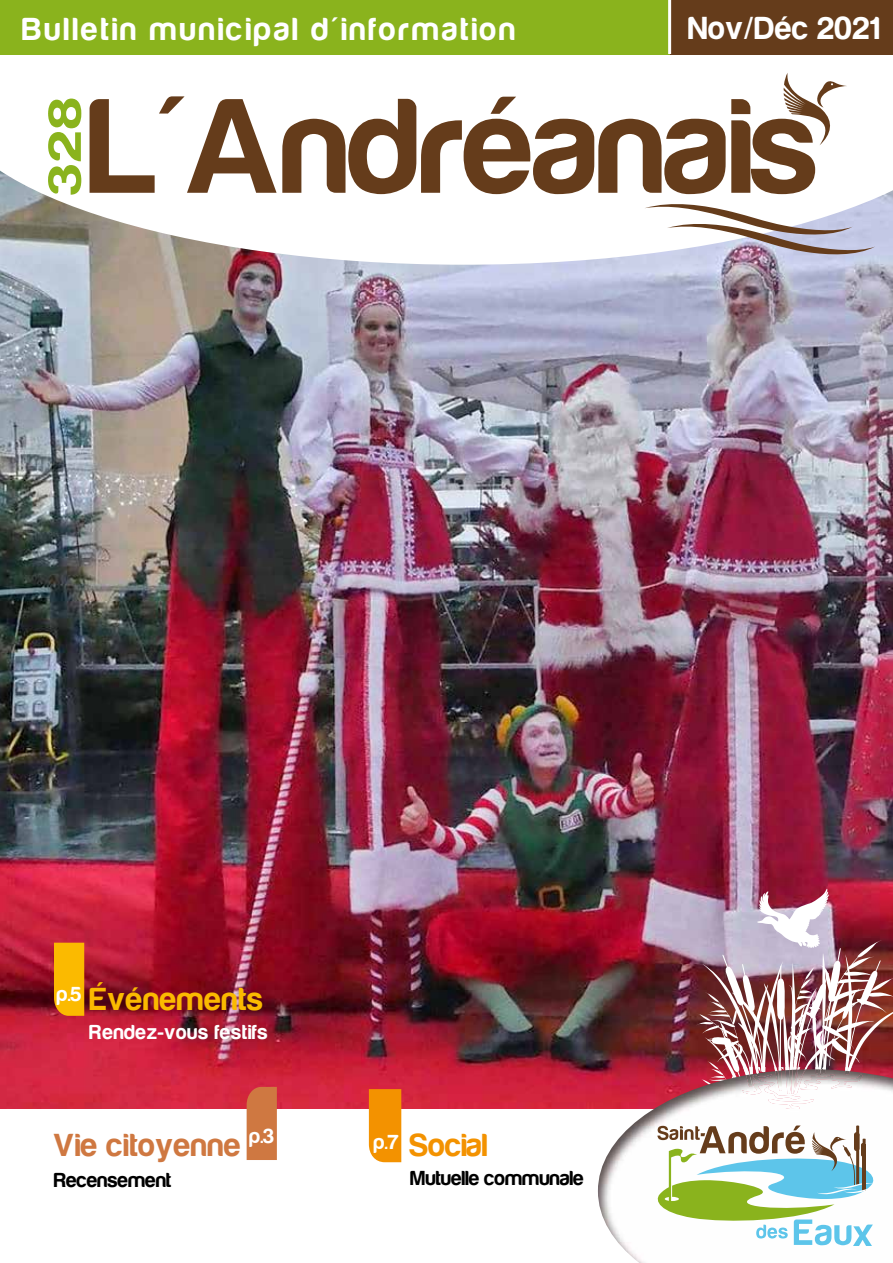
<style>
.page{position:relative;width:893px;height:1263px;background:#fff}
.page>*{position:absolute;margin:0;border:0;box-sizing:border-box;transform-origin:0 0}
.t1{font:139.35px "Harabara";letter-spacing:.01em;color:#653c1b}
.t2{font:48px "Harabara";color:#8ab31d;scale:1.25 1}
.t3{font:33px "Harabara";letter-spacing:.1em;color:#fff}
.t4{font:33px "Harabara";letter-spacing:.03em;color:#cf7841}
.t5{font:33px "Harabara";letter-spacing:.03em;color:#fff}
.t6{font:33px "Harabara";letter-spacing:.03em;color:#fbba00}
.t7{font:33px "Harabara";letter-spacing:.01em;color:#f39200}
.t8{font:21px "Harabara";letter-spacing:.04em;color:#fff}
.t9{font:21px "Harabara";letter-spacing:.01em;color:#000}
.t10{font:700 21px "Harabara";letter-spacing:.01em;color:#000}
</style>
<div class="page">
<img style="left:0;top:265px;width:893px;height:845px">
<svg style="left:0;top:54px;width:893px;height:211px"></svg>
<div style="left:0;top:0;width:893px;height:54px;background:#8ab31d"></div>
<div style="left:671px;top:0;width:222px;height:54px;background:#653c1b"></div>
<hr style="left:668px;top:0;width:3px;height:54px;background:#fff">
<svg style="left:784px;top:73px;width:63px;height:72px"></svg>
<div style="left:369px;top:1089px;width:32px;height:73px;background:#f39200"></div>
<img style="left:598px;top:1069px;width:56px;height:194px">
<img style="left:654px;top:888px;width:239px;height:358px">
<svg style="left:644px;top:200px;width:231px;height:56px"></svg>
<div style="left:54px;top:943px;width:30px;height:73px;background:#fbba00"></div>
<svg style="left:0;top:1087px;width:291px;height:73px"></svg>
<p class="t3" style="left:23px;top:12px;width:494px">Bulletin municipal d'information</p>
<p class="t5" style="left:688px;top:10px;width:193px">Nov/Déc 2021</p>
<h2 class="t2" style="left:40px;top:194px;width:80px;rotate:-90deg">328</h2>
<h1 class="t1" style="left:90px;top:74px;width:730px">L'Andréanais</h1>
<p class="t8" style="left:57px;top:983px;width:26px">p.5</p>
<p class="t6" style="left:90px;top:981px;width:175px">Événements</p>
<p class="t8" style="left:90px;top:1021px;width:179px">Rendez-vous festifs</p>
<p class="t4" style="left:54px;top:1128px;width:189px">Vie citoyenne</p>
<p class="t10" style="left:54px;top:1169px;width:119px">Recensement</p>
<p class="t8" style="left:249px;top:1125px;width:26px">p.3</p>
<p class="t8" style="left:374px;top:1131px;width:27px">p.7</p>
<p class="t7" style="left:410px;top:1128px;width:79px">Social</p>
<p class="t9" style="left:411px;top:1167px;width:175px">Mutuelle communale</p>
</div>
